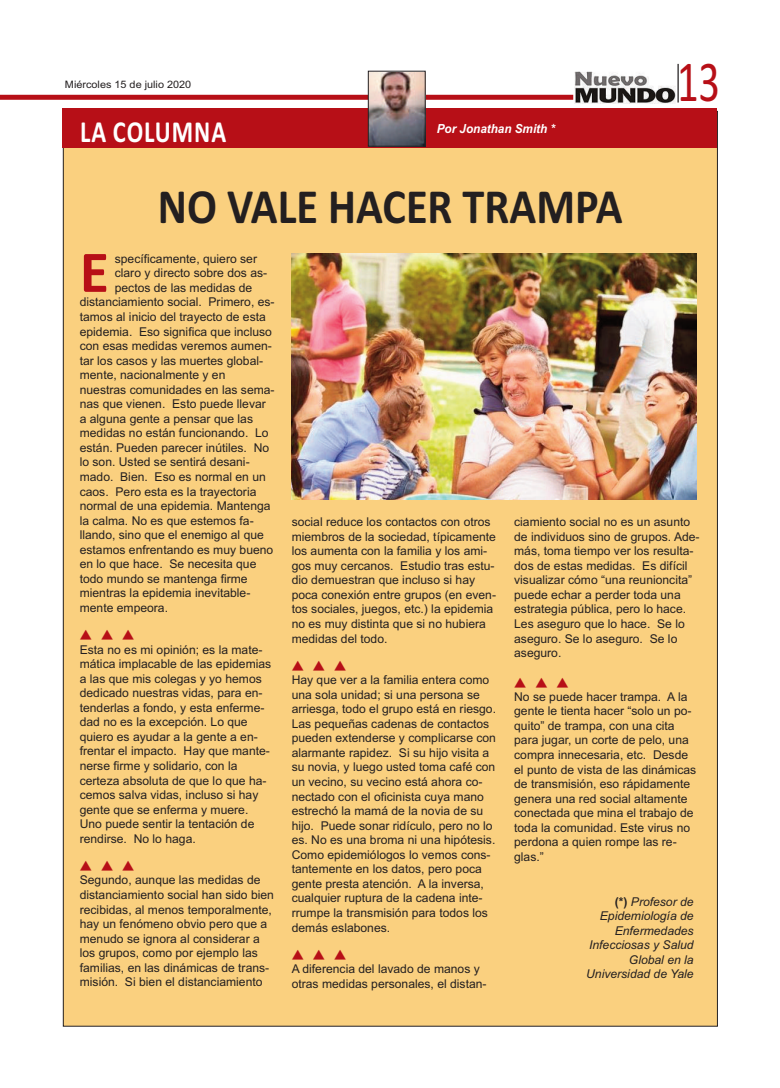
<style>
.page{position:relative;width:780px;height:1088px;background:#fff}
.page>*{position:absolute;margin:0;border:0;box-sizing:border-box;transform-origin:0 0}
.t1{font:700 59.75px "Calibri";color:#b70f17}
.t2{font:58.25px "Calibri";color:#b70f17;scale:.73 1}
.t3{font:700 49.5px "Calibri";color:#231f20;scale:.9 1}
.t4{font:700 30.75px "Calibri";letter-spacing:.04em;color:#fff;scale:.8 1}
.t5{font:italic 700 12.5px "Arial";color:#fff;scale:.94 1}
.t6{font:12.12px/14.5px "Arial";color:#231f20}
.t7{font:italic 12.12px/14.5px "Arial";color:#231f20;text-align:right}
.t8{font:12.12px "Zapf Dingbats IT Cby BT";color:#b70f17}
.t9{font:10.25px "Arial";color:#231f20;scale:1.06 1}
.s1{font-weight:700;font-style:normal}
</style>
<div class="page">
<div style="left:0;top:95px;width:573px;height:5px;background:#b70f17"></div>
<img style="left:574px;top:71px;width:102px;height:32px">
<hr style="left:677px;top:64px;width:1px;height:39px;background:#231f20">
<div style="left:63px;top:112px;width:654px;height:914px;background:#fad07f"></div>
<div style="left:63px;top:109px;width:654px;height:39px;background:#b70f17"></div>
<img style="left:370px;top:73px;width:53px;height:71px">
<div style="left:368px;top:71px;width:57px;height:75px;border:1px solid #231f20"></div>
<img style="left:292px;top:254px;width:404px;height:245px">
<p class="t9" style="left:65px;top:79px;width:121px">Miércoles 15 de julio 2020</p>
<h3 class="t4" style="left:80px;top:113px;width:184px">LA COLUMNA</h3>
<p class="t5" style="left:437px;top:121px;width:127px">Por Jonathan Smith *</p>
<h3 class="t3" style="left:158px;top:177px;width:517px">NO VALE HACER TRAMPA</h3>
<h2 class="t2" style="left:677px;top:47px;width:61px">13</h2>
<h1 class="t1" style="left:80px;top:236px;width:31px">E</h1>
<p class="t6" style="left:115px;top:251px;width:144px">specíficamente, quiero ser</p>
<p class="t6" style="left:115px;top:266px;width:154px">claro y directo sobre dos as-</p>
<p class="t6" style="left:115px;top:280px;width:139px">pectos de las medidas de</p>
<p class="t6" style="left:80px;top:295px;width:196px">distanciamiento social. Primero, es-</p>
<p class="t6" style="left:80px;top:309px;width:188px">tamos al inicio del trayecto de esta</p>
<p class="t6" style="left:80px;top:324px;width:194px">epidemia. Eso significa que incluso</p>
<p class="t6" style="left:80px;top:339px;width:194px">con esas medidas veremos aumen-</p>
<p class="t6" style="left:80px;top:353px;width:185px">tar los casos y las muertes global-</p>
<p class="t6" style="left:80px;top:368px;width:147px">mente, nacionalmente y en</p>
<p class="t6" style="left:80px;top:382px;width:196px">nuestras comunidades en las sema-</p>
<p class="t6" style="left:80px;top:397px;width:188px">nas que vienen. Esto puede llevar</p>
<p class="t6" style="left:80px;top:411px;width:175px">a alguna gente a pensar que las</p>
<p class="t6" style="left:80px;top:426px;width:190px">medidas no están funcionando. Lo</p>
<p class="t6" style="left:80px;top:440px;width:191px">están. Pueden parecer inútiles. No</p>
<p class="t6" style="left:80px;top:455px;width:171px">lo son. Usted se sentirá desani-</p>
<p class="t6" style="left:80px;top:470px;width:188px">mado. Bien. Eso es normal en un</p>
<p class="t6" style="left:80px;top:484px;width:178px">caos. Pero esta es la trayectoria</p>
<p class="t6" style="left:80px;top:499px;width:192px">normal de una epidemia. Mantenga</p>
<p class="t6" style="left:80px;top:513px;width:175px">la calma. No es que estemos fa-</p>
<p class="t6" style="left:80px;top:528px;width:186px">llando, sino que el enemigo al que</p>
<p class="t6" style="left:80px;top:542px;width:195px">estamos enfrentando es muy bueno</p>
<p class="t6" style="left:80px;top:557px;width:178px">en lo que hace. Se necesita que</p>
<p class="t6" style="left:80px;top:571px;width:169px">todo mundo se mantenga firme</p>
<p class="t6" style="left:80px;top:586px;width:172px">mientras la epidemia inevitable-</p>
<p class="t6" style="left:80px;top:600px;width:90px">mente empeora.</p>
<p class="t8" style="left:80px;top:628px;width:56px">▲▲▲</p>
<p class="t6" style="left:80px;top:642px;width:193px">Esta no es mi opinión; es la mate&shy;mática implacable de las epidemias a las que mis colegas y yo hemos dedicado nuestras vidas, para en&shy;tenderlas a fondo, y esta enferme&shy;dad no es la excepción. Lo que quiero es ayudar a la gente a en&shy;frentar el impacto. Hay que mante&shy;nerse firme y solidario, con la certeza absoluta de que lo que ha&shy;cemos salva vidas, incluso si hay gente que se enferma y muere.<br>Uno puede sentir la tentación de rendirse. No lo haga.</p>
<p class="t8" style="left:80px;top:859px;width:56px">▲▲▲</p>
<p class="t6" style="left:80px;top:873px;width:196px">Segundo, aunque las medidas de distanciamiento social han sido bien recibidas, al menos temporalmente, hay un fenómeno obvio pero que a menudo se ignora al considerar a los grupos, como por ejemplo las familias, en las dinámicas de trans&shy;misión. Si bien el distanciamiento</p>
<p class="t6" style="left:292px;top:515px;width:206px">social reduce los contactos con otros miembros de la sociedad, típicamente los aumenta con la familia y los ami&shy;gos muy cercanos. Estudio tras estu&shy;dio demuestran que incluso si hay poca conexión entre grupos (en even&shy;tos sociales, juegos, etc.) la epidemia no es muy distinta que si no hubiera medidas del todo.</p>
<p class="t8" style="left:292px;top:659px;width:56px">▲▲▲</p>
<p class="t6" style="left:292px;top:673px;width:206px">Hay que ver a la familia entera como una sola unidad; si una persona se arriesga, todo el grupo está en riesgo.<br>Las pequeñas cadenas de contactos pueden extenderse y complicarse con alarmante rapidez. Si su hijo visita a su novia, y luego usted toma café con un vecino, su vecino está ahora co&shy;nectado con el oficinista cuya mano estrechó la mamá de la novia de su hijo. Puede sonar ridículo, pero no lo es. No es una broma ni una hipótesis.<br>Como epidemiólogos lo vemos cons&shy;tantemente en los datos, pero poca gente presta atención. A la inversa, cualquier ruptura de la cadena inte&shy;rrumpe la transmisión para todos los demás eslabones.</p>
<p class="t8" style="left:292px;top:948px;width:56px">▲▲▲</p>
<p class="t6" style="left:292px;top:962px;width:196px">A diferencia del lavado de manos y otras medidas personales, el distan-</p>
<p class="t6" style="left:514px;top:515px;width:187px">ciamiento social no es un asunto de individuos sino de grupos. Ade&shy;más, toma tiempo ver los resulta&shy;dos de estas medidas. Es difícil visualizar cómo “una reunioncita” puede echar a perder toda una estrategia pública, pero lo hace.<br>Les aseguro que lo hace. Se lo aseguro. Se lo aseguro. Se lo aseguro.</p>
<p class="t8" style="left:514px;top:675px;width:56px">▲▲▲</p>
<p class="t6" style="left:514px;top:689px;width:183px">No se puede hacer trampa. A la gente le tienta hacer “solo un po&shy;quito” de trampa, con una cita para jugar, un corte de pelo, una compra innecesaria, etc. Desde el punto de vista de las dinámicas de transmisión, eso rápidamente genera una red social altamente conectada que mina el trabajo de toda la comunidad. Este virus no perdona a quien rompe las re&shy;glas.”</p>
<p class="t7" style="left:586px;top:894px;width:109px"><span class="s1">(*)</span> Profesor de<br>Epidemiología de<br>Enfermedades<br>Infecciosas y Salud<br>Global en la<br>Universidad de Yale</p>
</div>
